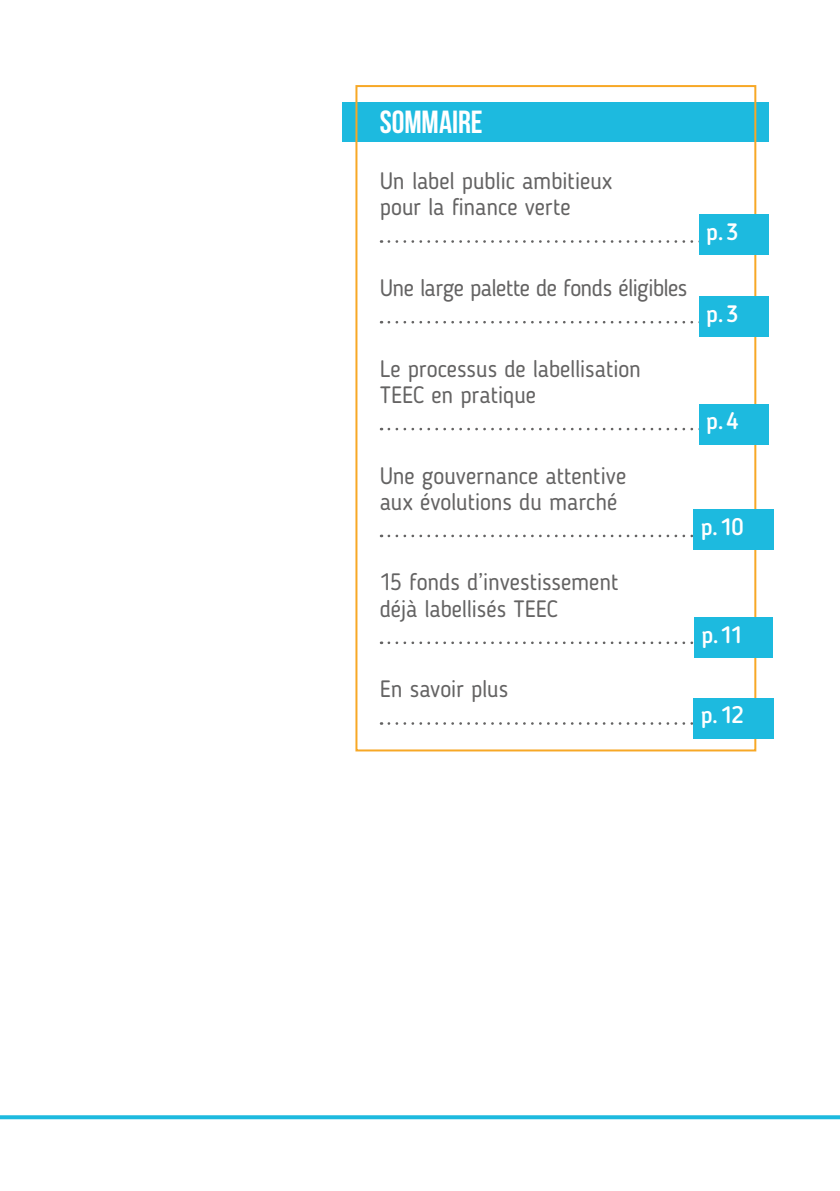
<style>
.page{position:relative;width:840px;height:1191px;background:#fff}
.page>*{position:absolute;margin:0;border:0;box-sizing:border-box;transform-origin:0 0}
.t1{font:32px "Bebas Neue";color:#fff}
.t2{font:23.6px/26.2px "Blogger Sans";letter-spacing:-.01em;color:#646363}
.t3{font:23.6px "Blogger Sans";letter-spacing:-.03em;color:#646363}
.t4{font:500 23.6px "Blogger Sans";color:#fff}
</style>
<div class="page">
<div style="left:342px;top:102px;width:426px;height:39px;background:#1dbadf"></div>
<svg style="left:388px;top:240px;width:306px;height:3px"></svg>
<svg style="left:388px;top:321px;width:306px;height:2px"></svg>
<svg style="left:388px;top:428px;width:305px;height:2px"></svg>
<svg style="left:388px;top:534px;width:305px;height:3px"></svg>
<svg style="left:388px;top:641px;width:305px;height:3px"></svg>
<svg style="left:388px;top:722px;width:305px;height:3px"></svg>
<div style="left:355px;top:85px;width:400px;height:666px;border:2px solid #f7a826"></div>
<div style="left:698px;top:214px;width:69px;height:40px;background:#1dbadf"></div>
<div style="left:698px;top:296px;width:69px;height:40px;background:#1dbadf"></div>
<div style="left:698px;top:404px;width:69px;height:40px;background:#1dbadf"></div>
<div style="left:693px;top:509px;width:80px;height:41px;background:#1dbadf"></div>
<div style="left:693px;top:617px;width:79px;height:40px;background:#1dbadf"></div>
<div style="left:693px;top:698px;width:80px;height:40px;background:#1dbadf"></div>
<svg style="left:0;top:1115px;width:839px;height:4px;background:#2cbee1"></svg>
<h1 class="t1" style="left:379px;top:105px;width:104px">SOMMAIRE</h1>
<p class="t2" style="left:379px;top:168px;width:234px">Un label public ambitieux pour la finance verte</p>
<p class="t3" style="left:379px;top:274px;width:309px">Une large palette de fonds éligibles</p>
<p class="t2" style="left:379px;top:355px;width:263px">Le processus de labellisation<br>TEEC en pratique</p>
<p class="t2" style="left:379px;top:462px;width:248px">Une gouvernance attentive aux évolutions du marché</p>
<p class="t2" style="left:379px;top:569px;width:240px">15 fonds d’investissement déjà labellisés TEEC</p>
<p class="t2" style="left:379px;top:676px;width:130px">En savoir plus</p>
<p class="t4" style="left:705px;top:217px;width:34px">p.3</p>
<p class="t4" style="left:705px;top:299px;width:34px">p.3</p>
<p class="t4" style="left:705px;top:407px;width:34px">p.4</p>
<p class="t4" style="left:700px;top:512px;width:44px">p.10</p>
<p class="t4" style="left:701px;top:620px;width:43px">p.11</p>
<p class="t4" style="left:700px;top:701px;width:44px">p.12</p>
</div>
